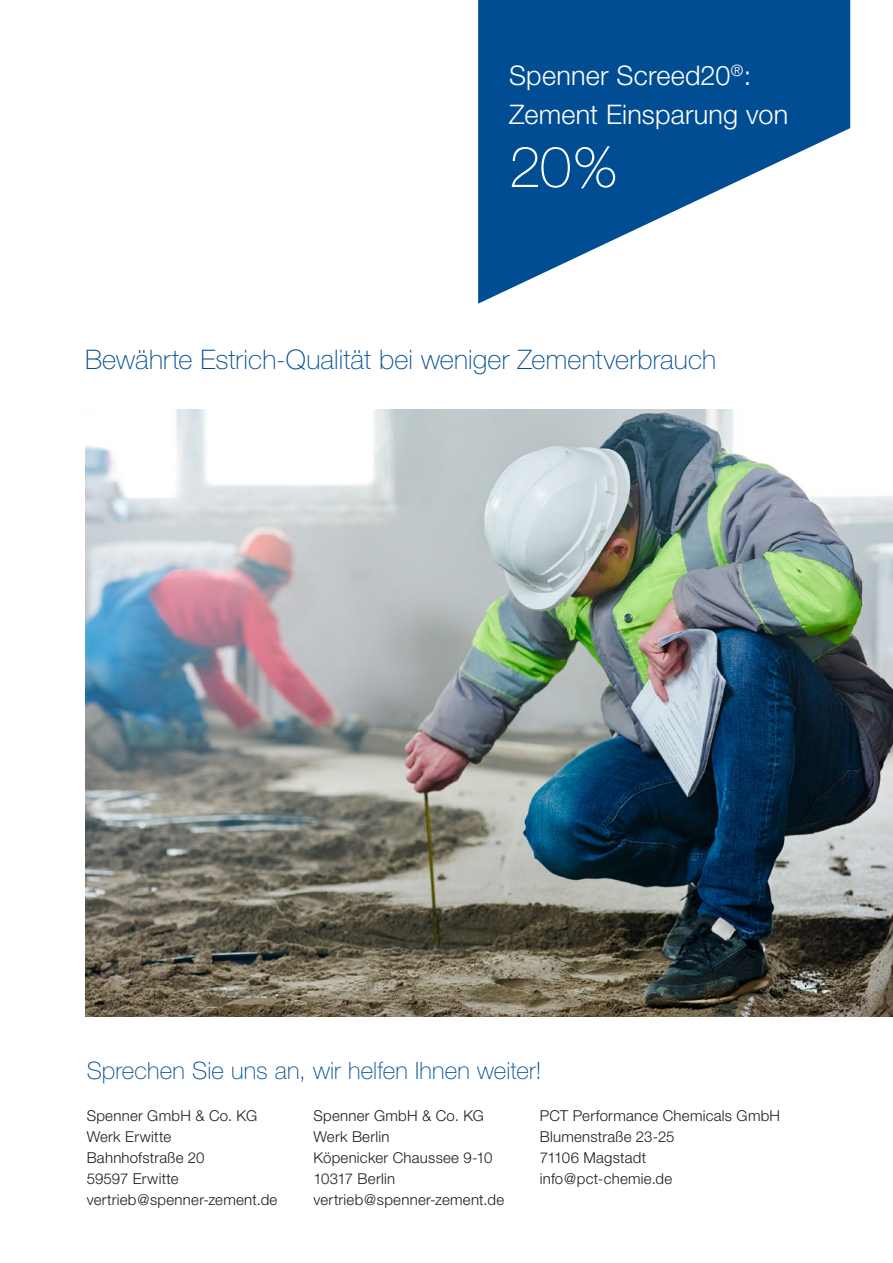
<style>
.page{position:relative;width:893px;height:1263px;background:#fff}
.page>*{position:absolute;margin:0;border:0;box-sizing:border-box;transform-origin:0 0}
.t1{font:100 57px "Helvetica Neue";color:#fff}
.t2{font:100 27px "Helvetica Neue";letter-spacing:.005em;color:#004d93}
.t3{font:300 27px/39px "Helvetica Neue";letter-spacing:.005em;color:#fff}
.t4{font:100 24px "Helvetica Neue";letter-spacing:.005em;color:#004d93}
.t5{font:300 15px/21px "Helvetica Neue";letter-spacing:.015em;color:#1d1d1b}
</style>
<div class="page">
<img style="left:85px;top:409px;width:808px;height:607px">
<svg style="left:478px;top:0;width:372px;height:304px;fill:#004d93"></svg>
<h2 class="t3" style="left:509px;top:55px;width:281px">Spenner Screed20<sup>®</sup>:<br>Zement Einsparung von</h2>
<h1 class="t1" style="left:509px;top:135px;width:110px">20%</h1>
<h2 class="t2" style="left:85px;top:345px;width:633px">Bewährte Estrich-Qualität bei weniger Zementverbrauch</h2>
<h3 class="t4" style="left:87px;top:1057px;width:457px">Sprechen Sie uns an, wir helfen Ihnen weiter!</h3>
<p class="t5" style="left:87px;top:1105px;width:192px">Spenner GmbH &amp; Co. KG<br>Werk Erwitte<br>Bahnhofstraße 20<br>59597 Erwitte vertrieb@spenner-zement.de</p>
<p class="t5" style="left:313px;top:1105px;width:192px">Spenner GmbH &amp; Co. KG<br>Werk Berlin<br>Köpenicker Chaussee 9-10<br>10317 Berlin vertrieb@spenner-zement.de</p>
<p class="t5" style="left:540px;top:1105px;width:242px">PCT Performance Chemicals GmbH<br>Blumenstraße 23-25<br>71106 Magstadt info@pct-chemie.de</p>
</div>
